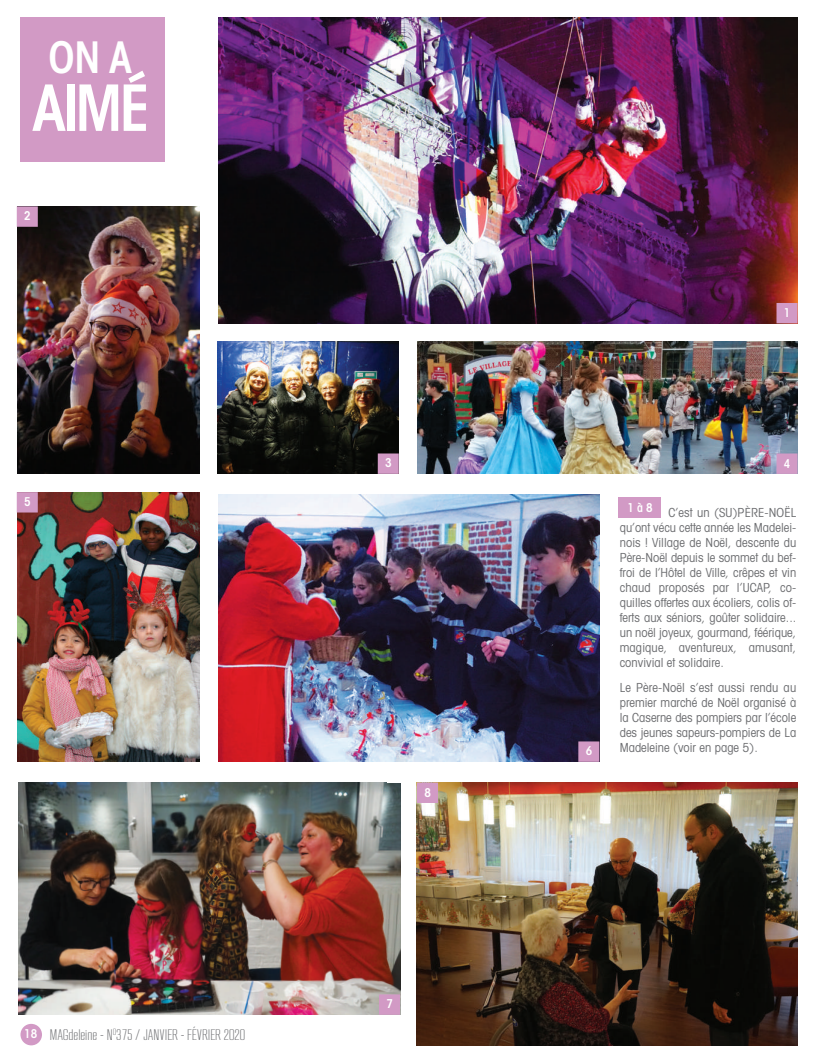
<style>
.page{position:relative;width:815px;height:1063px;background:#fff}
.page>*{position:absolute;margin:0;border:0;box-sizing:border-box;transform-origin:0 0}
.t1{font:600 condensed 62.75px "ITC Avant Garde Std";color:#fff}
.t2{font:600 condensed 42.75px "ITC Avant Garde Std";color:#fff}
.t3{font:300 15.12px "RB No 2";color:#6c6d70}
.t4{font:condensed 12.5px/15px "Avant Garde LT";color:#6c6d70;text-align:justify}
.t5{font:600 condensed 12px "ITC Avant Garde Std";color:#fff}
.s1{font-family:"ITC Avant Garde Std";font-weight:600;font-stretch:condensed;font-size:12px;color:#fff}
</style>
<div class="page">
<div style="left:20px;top:1024px;width:22px;height:21px;background:#d29ac5;border-radius:50%"></div>
<div style="left:20px;top:18px;width:144px;height:144px;background:#d29ac5"></div>
<img style="left:417px;top:783px;width:381px;height:262px">
<img style="left:18px;top:492px;width:181px;height:270px">
<img style="left:18px;top:206px;width:181px;height:268px">
<img style="left:218px;top:18px;width:580px;height:305px">
<img style="left:217px;top:341px;width:182px;height:133px">
<img style="left:19px;top:783px;width:381px;height:232px">
<img style="left:218px;top:494px;width:381px;height:268px">
<img style="left:417px;top:342px;width:380px;height:132px">
<div style="left:776px;top:303px;width:22px;height:20px;background:#d29ac5"></div>
<div style="left:17px;top:206px;width:21px;height:21px;background:#d29ac5"></div>
<div style="left:378px;top:453px;width:21px;height:21px;background:#d29ac5"></div>
<div style="left:776px;top:454px;width:22px;height:20px;background:#d29ac5"></div>
<div style="left:17px;top:492px;width:21px;height:21px;background:#d29ac5"></div>
<div style="left:379px;top:994px;width:21px;height:21px;background:#d29ac5"></div>
<div style="left:417px;top:783px;width:21px;height:20px;background:#d29ac5"></div>
<div style="left:618px;top:498px;width:43px;height:20px;background:#d29ac5"></div>
<div style="left:578px;top:741px;width:21px;height:21px;background:#d29ac5"></div>
<h2 class="t2" style="left:48px;top:42px;width:85px">ONA</h2>
<h1 class="t1" style="left:32px;top:84px;width:119px">AIMÉ</h1>
<p class="t5" style="left:24px;top:211px;width:8px">2</p>
<p class="t5" style="left:24px;top:497px;width:8px">5</p>
<p class="t3" style="left:24px;top:1029px;width:223px"><span class="s1">18</span> MAGdeleine - N<sup>O</sup>375 / JANVIER - FÉVRIER 2020</p>
<p class="t5" style="left:784px;top:308px;width:8px">1</p>
<p class="t5" style="left:385px;top:459px;width:8px">3</p>
<p class="t5" style="left:784px;top:459px;width:8px">4</p>
<p class="t5" style="left:424px;top:788px;width:8px">8</p>
<p class="t5" style="left:386px;top:1000px;width:8px">7</p>
<p class="t5" style="left:586px;top:747px;width:8px">6</p>
<p class="t5" style="left:627px;top:504px;width:27px">1à8</p>
<p class="t4" style="left:620px;top:506px;width:178px;text-indent:49px">C’est un (SU)PÈRE-NOËL qu’ont vécu cette année les Madelei&shy;nois ! Village de Noël, descente du Père-Noël depuis le sommet du bef&shy;froi de l’Hôtel de Ville, crêpes et vin chaud proposés par l’UCAP, co&shy;quilles offertes aux écoliers, colis of&shy;ferts aux séniors, goûter solidaire... un noël joyeux, gourmand, féérique, magique, aventureux, amusant, convivial et solidaire.</p>
<p class="t4" style="left:620px;top:681px;width:178px">Le Père-Noël s’est aussi rendu au premier marché de Noël organisé à la Caserne des pompiers par l’école des jeunes sapeurs-pompiers de La Madeleine (voir en page 5).</p>
</div>
